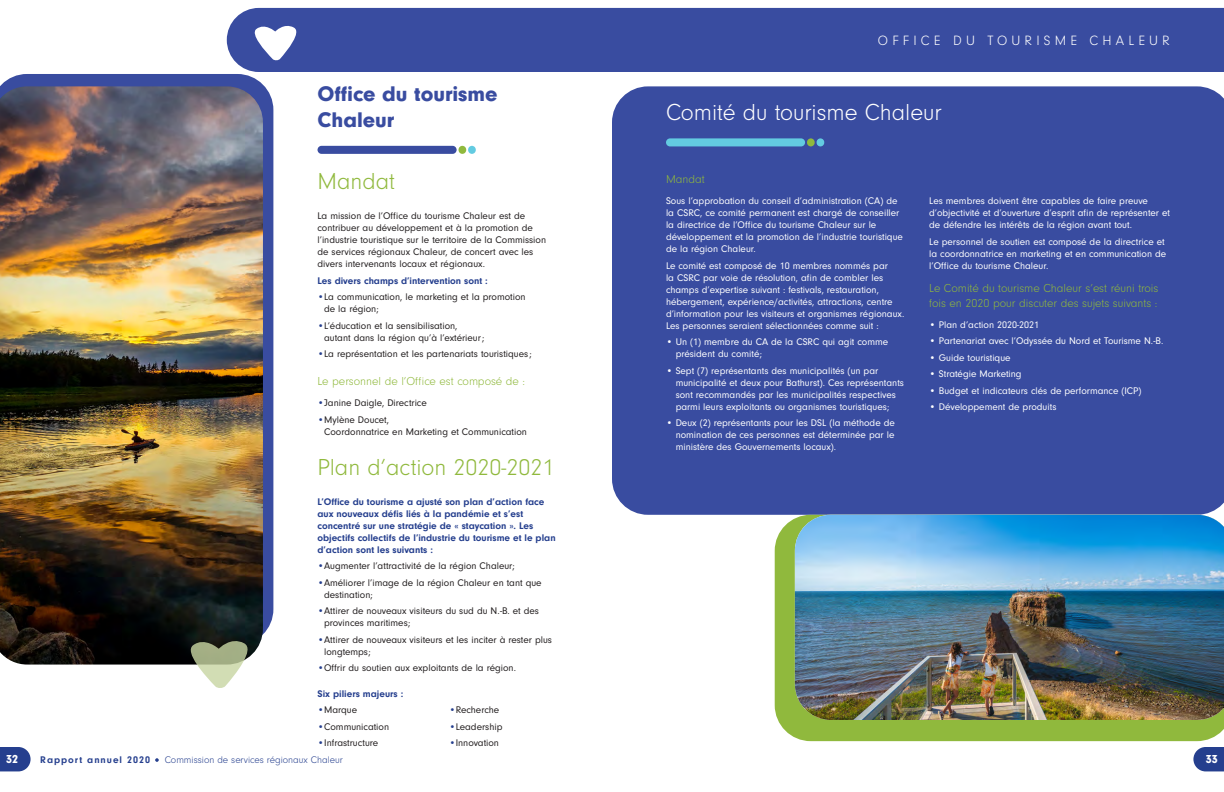
<style>
.page{position:relative;width:1224px;height:792px;background:#fff}
.page>*{position:absolute;margin:0;border:0;box-sizing:border-box;transform-origin:0 0}
.Sous-titre{font:300 24px "Neuzeit Gro";color:#90b93d}
.Sous-titre-2{font:300 24px "Neuzeit Gro";color:#fff}
.Gros_Titre{font:900 22px/26.4px "Neuzeit Gro";color:#394ca0}
.t1{font:300 14px "Neuzeit Gro";letter-spacing:.3em;color:#fff}
.titre-tableau_liste{font:300 12px/14.4px "Neuzeit Gro";color:#90b93d}
.t2{font:900 12px "Neuzeit Gro";color:#fff}
.Texte_courant{font:10px/12px "Neuzeit Gro";color:#fff}
.Texte_courant-2{font:10px/12px "Neuzeit Gro";color:#231f20}
.Texte_mis_en_valeur{font:700 10px/12px "Neuzeit Gro";color:#253f8e}
.t3{font:300 10px "Neuzeit Gro";color:#253f8e}
.Texte_mis_en_valeur-2{font:700 10px "Neuzeit Gro";letter-spacing:.1em;color:#253f8e}
.s1{color:#253f8e}
</style>
<div class="page">
<div style="left:612px;top:86px;width:612px;height:429px;background:#394ca0"></div>
<div style="left:666px;top:138px;width:139px;height:8px;background:#63cbe1;border-radius:4px"></div>
<div style="left:807px;top:138px;width:8px;height:8px;background:#90b93d;border-radius:4px"></div>
<div style="left:817px;top:138px;width:7px;height:8px;background:#63cbe1;border-radius:4px"></div>
<div style="left:775px;top:518px;width:449px;height:223px;background:#90b93d"></div>
<img style="left:795px;top:515px;width:429px;height:205px">
<div style="left:0;top:74px;width:273px;height:560px;background:#394ca0"></div>
<div style="left:318px;top:146px;width:139px;height:8px;background:#394ca0;border-radius:4px"></div>
<div style="left:459px;top:146px;width:7px;height:8px;background:#90b93d;border-radius:4px"></div>
<div style="left:468px;top:146px;width:8px;height:8px;background:#63cbe1;border-radius:4px"></div>
<img style="left:0;top:86px;width:263px;height:579px">
<svg style="left:190px;top:640px;width:59px;height:48px"></svg>
<svg style="left:1193px;top:747px;width:31px;height:24px"></svg>
<svg style="left:0;top:747px;width:31px;height:24px"></svg>
<svg style="left:155px;top:758px;width:4px;height:4px"></svg>
<div style="left:227px;top:8px;width:997px;height:64px;background:#394ca0"></div>
<svg style="left:250px;top:22px;width:52px;height:39px"></svg>
<p class="Gros_Titre" style="left:318px;top:81px;width:182px">Office du tourisme<br>Chaleur</p>
<p class="Sous-titre" style="left:318px;top:169px;width:79px">Mandat</p>
<p class="Texte_courant-2" style="left:318px;top:210px;width:230px">La mission de l’Office du tourisme Chaleur est de contribuer au développement et à la promotion de l’industrie touristique sur le territoire de la Commission de services régionaux Chaleur, de concert avec les divers intervenants locaux et régionaux.</p>
<p class="Texte_mis_en_valeur" style="left:318px;top:275px;width:172px">Les divers champs d’intervention sont :</p>
<p class="Texte_courant-2" style="left:324px;top:291px;width:203px;text-indent:-7px"><span class="s1">•</span>La communication, le marketing et la promotion de la région;</p>
<p class="Texte_courant-2" style="left:324px;top:320px;width:162px;text-indent:-7px"><span class="s1">•</span>L’éducation et la sensibilisation, autant dans la région qu’à l’extérieur;</p>
<p class="Texte_courant-2" style="left:318px;top:348px;width:216px"><span class="s1">•</span>La représentation et les partenariats touristiques ;</p>
<p class="titre-tableau_liste" style="left:318px;top:374px;width:209px">Le personnel de l’Office est composé de :</p>
<p class="Texte_courant-2" style="left:318px;top:397px;width:111px"><span class="s1">•</span>Janine Daigle, Directrice</p>
<p class="Texte_courant-2" style="left:324px;top:414px;width:204px;text-indent:-7px"><span class="s1">•</span>Mylène Doucet,<br>Coordonnatrice en Marketing et Communication</p>
<p class="Sous-titre" style="left:318px;top:454px;width:238px">Plan d’action 2020-2021</p>
<p class="Texte_mis_en_valeur" style="left:318px;top:496px;width:240px">L’Office du tourisme a ajusté son plan d’action face aux nouveaux défis liés à la pandémie et s’est concentré sur une stratégie de « staycation ». Les objectifs collectifs de l’industrie du tourisme et le plan d’action sont les suivants :</p>
<p class="Texte_courant-2" style="left:318px;top:560px;width:199px"><span class="s1">•</span>Augmenter l’attractivité de la région Chaleur;</p>
<p class="Texte_courant-2" style="left:324px;top:577px;width:219px;text-indent:-7px"><span class="s1">•</span>Améliorer l’image de la région Chaleur en tant que destination;</p>
<p class="Texte_courant-2" style="left:324px;top:605px;width:216px;text-indent:-7px"><span class="s1">•</span>Attirer de nouveaux visiteurs du sud du N.-B. et des provinces maritimes;</p>
<p class="Texte_courant-2" style="left:324px;top:634px;width:229px;text-indent:-7px"><span class="s1">•</span>Attirer de nouveaux visiteurs et les inciter à rester plus longtemps;</p>
<p class="Texte_courant-2" style="left:318px;top:662px;width:200px"><span class="s1">•</span>Offrir du soutien aux exploitants de la région.</p>
<p class="Texte_mis_en_valeur" style="left:318px;top:688px;width:87px">Six piliers majeurs :</p>
<p class="Texte_courant-2" style="left:318px;top:704px;width:41px"><span class="s1">•</span>Marque</p>
<p class="Texte_courant-2" style="left:318px;top:721px;width:73px"><span class="s1">•</span>Communication</p>
<p class="Texte_courant-2" style="left:318px;top:737px;width:62px"><span class="s1">•</span>Infrastructure</p>
<p class="Texte_courant-2" style="left:449px;top:704px;width:52px"><span class="s1">•</span>Recherche</p>
<p class="Texte_courant-2" style="left:449px;top:721px;width:55px"><span class="s1">•</span>Leadership</p>
<p class="Texte_courant-2" style="left:449px;top:737px;width:52px"><span class="s1">•</span>Innovation</p>
<h3 class="t1" style="left:878px;top:33px;width:294px">OFFICE DU TOURISME CHALEUR</h3>
<p class="Sous-titre-2" style="left:666px;top:99px;width:277px">Comité du tourisme Chaleur</p>
<p class="titre-tableau_liste" style="left:666px;top:173px;width:40px">Mandat</p>
<p class="Texte_courant" style="left:666px;top:195px;width:238px">Sous l’approbation du conseil d’administration (CA) de la CSRC, ce comité permanent est chargé de conseiller la directrice de l’Office du tourisme Chaleur sur le développement et la promotion de l’industrie touristique de la région Chaleur.</p>
<p class="Texte_courant" style="left:666px;top:260px;width:240px">Le comité est composé de 10 membres nommés par<br>la CSRC par voie de résolution, afin de combler les champs d’expertise suivant : festivals, restauration, hébergement, expérience/activités, attractions, centre d’information pour les visiteurs et organismes régionaux.<br>Les personnes seraient sélectionnées comme suit :</p>
<p class="Texte_courant" style="left:676px;top:336px;width:214px;text-indent:-10px">• Un (1) membre du CA de la CSRC qui agit comme président du comité;</p>
<p class="Texte_courant" style="left:676px;top:365px;width:230px;text-indent:-10px">• Sept (7) représentants des municipalités (un par municipalité et deux pour Bathurst). Ces représentants sont recommandés par les municipalités respectives parmi leurs exploitants ou organismes touristiques;</p>
<p class="Texte_courant" style="left:676px;top:417px;width:221px;text-align:justify;text-indent:-10px">• Deux (2) représentants pour les DSL (la méthode de nomination de ces personnes est déterminée par le ministère des Gouvernements locaux).</p>
<p class="Texte_courant" style="left:929px;top:195px;width:242px">Les membres doivent être capables de faire preuve d’objectivité et d’ouverture d’esprit afin de représenter et de défendre les intérêts de la région avant tout.</p>
<p class="Texte_courant" style="left:929px;top:236px;width:239px">Le personnel de soutien est composé de la directrice et la coordonnatrice en marketing et en communication de l’Office du tourisme Chaleur.</p>
<p class="titre-tableau_liste" style="left:929px;top:281px;width:231px">Le Comité du tourisme Chaleur s’est réuni trois fois en 2020 pour discuter des sujets suivants :</p>
<p class="Texte_courant" style="left:929px;top:319px;width:111px">• Plan d’action 2020-2021</p>
<p class="Texte_courant" style="left:929px;top:335px;width:236px">• Partenariat avec l’Odyssée du Nord et Tourisme N.-B.</p>
<p class="Texte_courant" style="left:929px;top:352px;width:83px">• Guide touristique</p>
<p class="Texte_courant" style="left:929px;top:368px;width:94px">• Stratégie Marketing</p>
<p class="Texte_courant" style="left:929px;top:385px;width:214px">• Budget et indicateurs clés de performance (ICP)</p>
<p class="Texte_courant" style="left:929px;top:401px;width:129px">• Développement de produits</p>
<p class="t2" style="left:6px;top:752px;width:14px">32</p>
<p class="Texte_mis_en_valeur-2" style="left:40px;top:754px;width:111px">Rapport annuel 2020</p>
<p class="t3" style="left:165px;top:754px;width:180px">Commission de services régionaux Chaleur</p>
<p class="t2" style="left:1206px;top:752px;width:13px">33</p>
</div>
